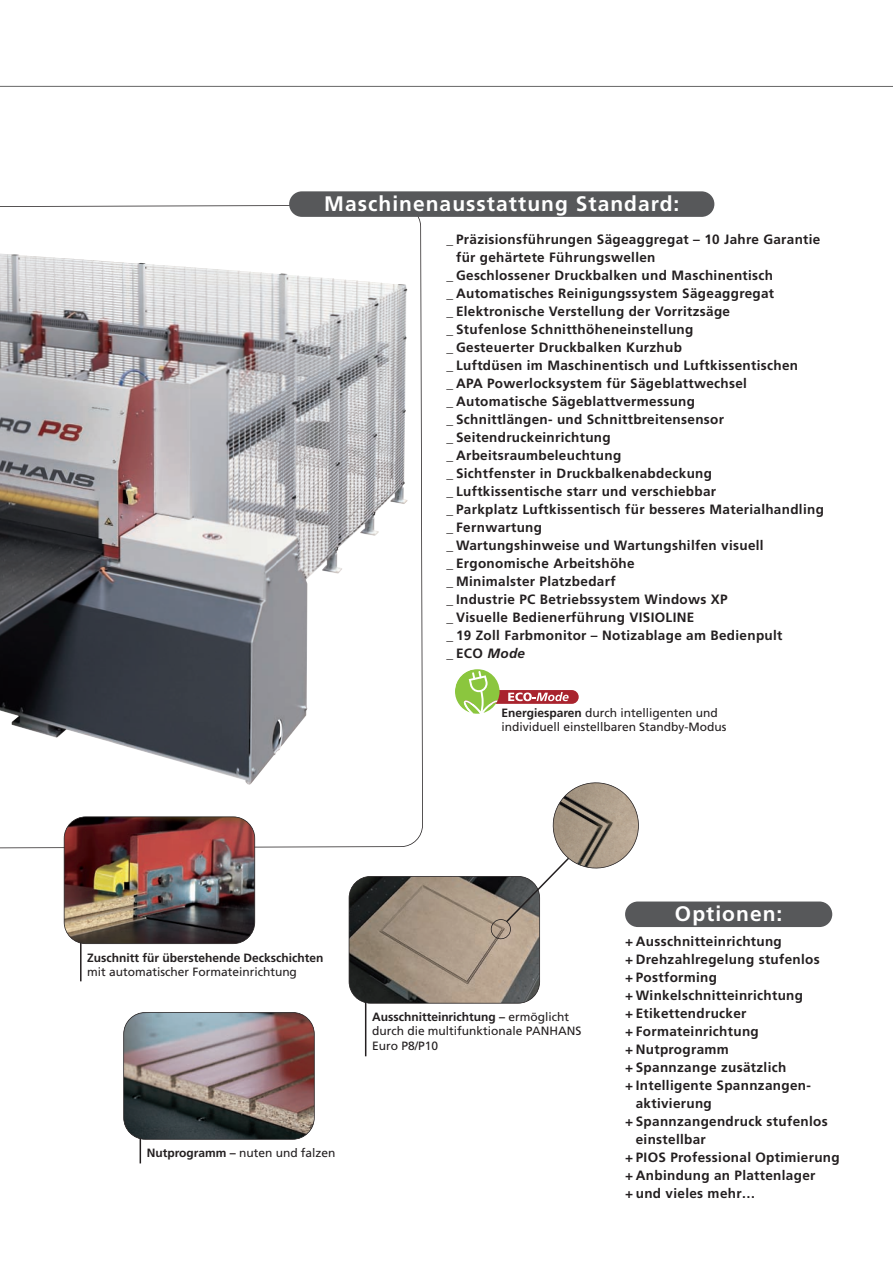
<style>
.page{position:relative;width:893px;height:1263px;background:#fff}
.page>*{position:absolute;margin:0;border:0;box-sizing:border-box;transform-origin:0 0}
.t1{font:700 21px "Frutiger";letter-spacing:.05em;color:#fff}
.t2{font:700 13.5px "Frutiger";letter-spacing:.025em;color:#231f20}
.t3{font:12px/14.4px "Frutiger";color:#231f20}
.t4{font:700 12px "Frutiger";color:#231f20}
.s1{font-style:italic}
.s2{font-weight:700}
</style>
<div class="page">
<hr style="left:365px;top:995px;width:1px;height:61px;background:#231f20">
<hr style="left:140px;top:1132px;width:1px;height:31px;background:#231f20">
<hr style="left:0;top:86px;width:893px;height:1px;background:#666">
<svg style="left:0;top:205px;width:423px;height:645px"></svg>
<img style="left:124px;top:1012px;width:190px;height:127px;border-radius:22px">
<div style="left:123px;top:1012px;width:192px;height:128px;border:2px solid #231f20;border-radius:22px"></div>
<img style="left:349px;top:876px;width:191px;height:127px;border-radius:22px">
<div style="left:349px;top:876px;width:191px;height:127px;border:2px solid #231f20;border-radius:22px"></div>
<div style="left:289px;top:191px;width:425px;height:26px;background:#57585a;border-radius:13px"></div>
<div style="left:625px;top:901px;width:207px;height:26px;background:#57585a;border-radius:13px"></div>
<div style="left:491px;top:919px;width:20px;height:20px;border:2px solid #231f20;border-radius:50%"></div>
<svg style="left:504px;top:782px;width:141px;height:142px"></svg>
<div style="left:462px;top:690px;width:117px;height:14px;background:#a9242e;border-radius:7px"></div>
<svg style="left:455px;top:669px;width:45px;height:45px"></svg>
<svg style="left:508px;top:692px;width:61px;height:9px"></svg>
<hr style="left:80px;top:935px;width:2px;height:46px;background:#231f20">
<img style="left:64px;top:817px;width:191px;height:127px;border-radius:22px">
<div style="left:64px;top:816px;width:191px;height:128px;border:2px solid #231f20;border-radius:22px"></div>
<h1 class="t1" style="left:324px;top:195px;width:357px">Maschinenausstattung Standard:</h1>
<p class="t2" style="left:446px;top:234px;width:375px">_ Präzisionsführungen Sägeaggregat – 10 Jahre Garantie</p>
<p class="t2" style="left:456px;top:252px;width:201px">für gehärtete Führungswellen</p>
<p class="t2" style="left:446px;top:270px;width:328px">_ Geschlossener Druckbalken und Maschinentisch</p>
<p class="t2" style="left:446px;top:288px;width:329px">_ Automatisches Reinigungssystem Sägeaggregat</p>
<p class="t2" style="left:446px;top:306px;width:285px">_ Elektronische Verstellung der Vorritzsäge</p>
<p class="t2" style="left:446px;top:324px;width:248px">_ Stufenlose Schnitthöheneinstellung</p>
<p class="t2" style="left:446px;top:342px;width:237px">_ Gesteuerter Druckbalken Kurzhub</p>
<p class="t2" style="left:446px;top:360px;width:353px">_ Luftdüsen im Maschinentisch und Luftkissentischen</p>
<p class="t2" style="left:446px;top:378px;width:302px">_ APA Powerlocksystem für Sägeblattwechsel</p>
<p class="t2" style="left:446px;top:396px;width:250px">_ Automatische Sägeblattvermessung</p>
<p class="t2" style="left:446px;top:414px;width:279px">_ Schnittlängen- und Schnittbreitensensor</p>
<p class="t2" style="left:446px;top:432px;width:166px">_ Seitendruckeinrichtung</p>
<p class="t2" style="left:446px;top:450px;width:176px">_ Arbeitsraumbeleuchtung</p>
<p class="t2" style="left:446px;top:468px;width:267px">_ Sichtfenster in Druckbalkenabdeckung</p>
<p class="t2" style="left:446px;top:486px;width:271px">_ Luftkissentische starr und verschiebbar</p>
<p class="t2" style="left:446px;top:504px;width:379px">_ Parkplatz Luftkissentisch für besseres Materialhandling</p>
<p class="t2" style="left:446px;top:522px;width:97px">_ Fernwartung</p>
<p class="t2" style="left:446px;top:540px;width:319px">_ Wartungshinweise und Wartungshilfen visuell</p>
<p class="t2" style="left:446px;top:558px;width:190px">_ Ergonomische Arbeitshöhe</p>
<p class="t2" style="left:446px;top:576px;width:171px">_ Minimalster Platzbedarf</p>
<p class="t2" style="left:446px;top:594px;width:283px">_ Industrie PC Betriebssystem Windows XP</p>
<p class="t2" style="left:446px;top:612px;width:249px">_ Visuelle Bedienerführung VISIOLINE</p>
<p class="t2" style="left:446px;top:630px;width:337px">_ 19 Zoll Farbmonitor – Notizablage am Bedienpult</p>
<p class="t2" style="left:446px;top:648px;width:80px">_ ECO <span class="s1">Mode</span></p>
<p class="t3" style="left:501px;top:706px;width:227px"><span class="s2">Energiesparen</span> durch intelligenten und individuell einstellbaren Standby-Modus</p>
<p class="t4" style="left:87px;top:952px;width:238px">Zuschnitt für überstehende Deckschichten</p>
<p class="t3" style="left:87px;top:965px;width:211px">mit automatischer Formateinrichtung</p>
<p class="t3" style="left:372px;top:1011px;width:211px"><span class="s2">Ausschnitteinrichtung –</span> ermöglicht durch die multifunktionale PANHANS<br>Euro P8/P10</p>
<p class="t3" style="left:147px;top:1147px;width:190px"><span class="s2">Nutprogramm –</span> nuten und falzen</p>
<h1 class="t1" style="left:675px;top:905px;width:109px">Optionen:</h1>
<p class="t2" style="left:625px;top:935px;width:158px">+ Ausschnitteinrichtung</p>
<p class="t2" style="left:625px;top:953px;width:196px">+ Drehzahlregelung stufenlos</p>
<p class="t2" style="left:625px;top:971px;width:93px">+ Postforming</p>
<p class="t2" style="left:625px;top:989px;width:179px">+ Winkelschnitteinrichtung</p>
<p class="t2" style="left:625px;top:1007px;width:123px">+ Etikettendrucker</p>
<p class="t2" style="left:625px;top:1025px;width:135px">+ Formateinrichtung</p>
<p class="t2" style="left:625px;top:1043px;width:105px">+ Nutprogramm</p>
<p class="t2" style="left:625px;top:1061px;width:163px">+ Spannzange zusätzlich</p>
<p class="t2" style="left:625px;top:1079px;width:187px">+ Intelligente Spannzangen-</p>
<p class="t2" style="left:636px;top:1097px;width:78px">aktivierung</p>
<p class="t2" style="left:625px;top:1115px;width:204px">+ Spannzangendruck stufenlos</p>
<p class="t2" style="left:636px;top:1133px;width:72px">einstellbar</p>
<p class="t2" style="left:625px;top:1151px;width:216px">+ PIOS Professional Optimierung</p>
<p class="t2" style="left:625px;top:1169px;width:192px">+ Anbindung an Plattenlager</p>
<p class="t2" style="left:625px;top:1187px;width:132px">+ und vieles mehr…</p>
</div>
